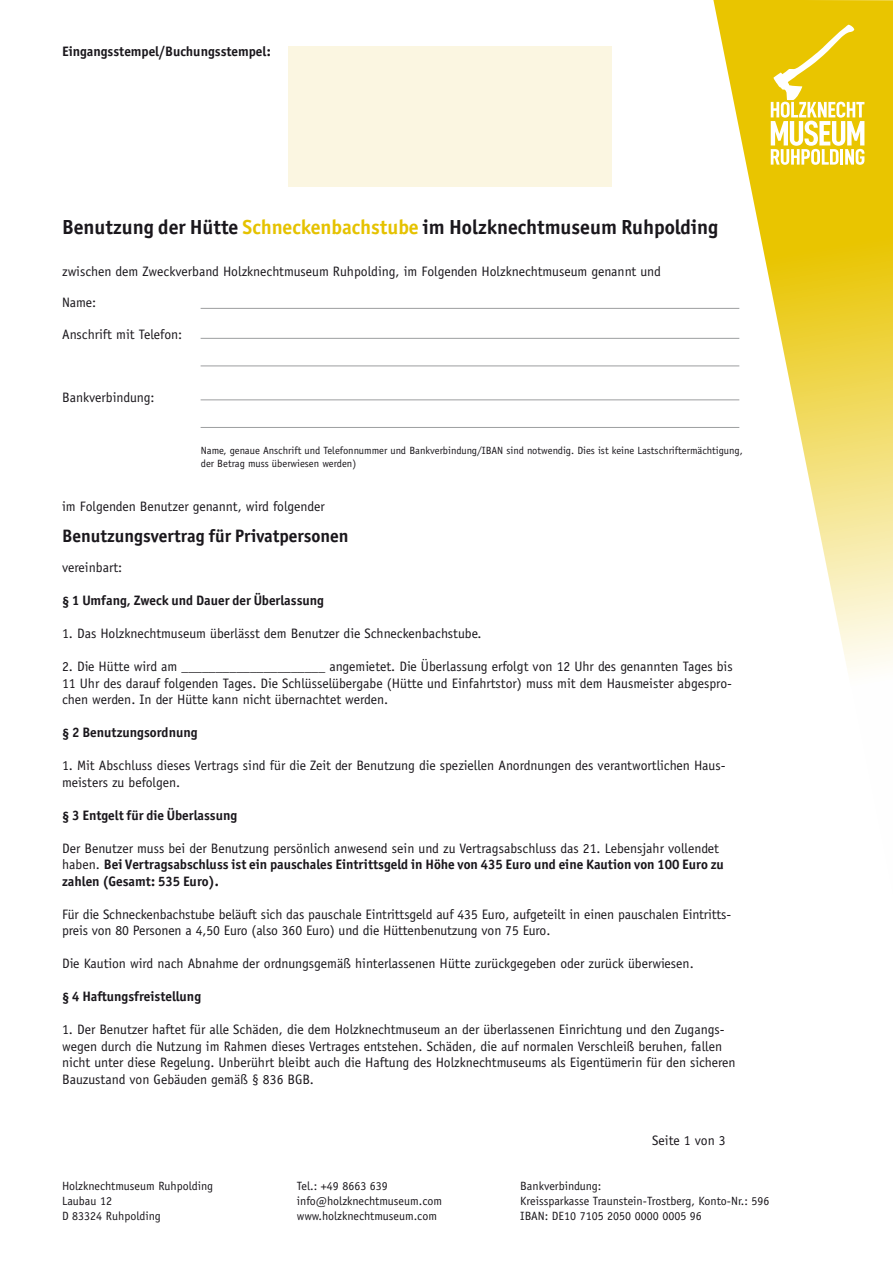
<style>
.page{position:relative;width:893px;height:1263px;background:#fff}
.page>*{position:absolute;margin:0;border:0;box-sizing:border-box;transform-origin:0 0}
.t1{font:700 20.4px "Officina Sans ITC Pro";color:#1a171c}
.t2{font:700 18px "Officina Sans ITC Pro";color:#1a171c}
.t3{font:13.65px/16.5px "Officina Sans";color:#1a171c}
.t4{font:700 13.65px/16.5px "Officina Sans ITC Pro";color:#1a171c}
.t5{font:12px/15px "Officina Sans";color:#1a171c}
.t6{font:10.5px/12.6px "Officina Sans";color:#1a171c}
.s1{color:#e5c200}
.s2{font-family:"Officina Sans";font-weight:400}
</style>
<div class="page">
<svg style="left:713px;top:0;width:180px;height:673px"></svg>
<svg style="left:771px;top:25px;width:93px;height:140px"></svg>
<hr style="left:201px;top:308px;width:538px;height:1px;background:#9c9e9f">
<hr style="left:201px;top:338px;width:538px;height:1px;background:#9c9e9f">
<hr style="left:201px;top:365px;width:538px;height:1px;background:#9c9e9f">
<hr style="left:201px;top:399px;width:538px;height:1px;background:#9c9e9f">
<hr style="left:201px;top:427px;width:538px;height:1px;background:#9c9e9f">
<div style="left:289px;top:46px;width:323px;height:141px;background:#fbf6e1"></div>
<p class="t4" style="left:62px;top:43px;width:210px">Eingangsstempel/Buchungsstempel:</p>
<h1 class="t1" style="left:62px;top:214px;width:658px">Benutzung der Hütte <span class="s1">Schneckenbachstube</span> im Holzknechtmuseum Ruhpolding</h1>
<p class="t3" style="left:62px;top:263px;width:600px">zwischen dem Zweckverband Holzknechtmuseum Ruhpolding, im Folgenden Holzknechtmuseum genannt und</p>
<p class="t3" style="left:62px;top:294px;width:35px">Name:</p>
<p class="t3" style="left:62px;top:326px;width:122px">Anschrift mit Telefon:</p>
<p class="t3" style="left:62px;top:389px;width:94px">Bankverbindung:</p>
<p class="t6" style="left:201px;top:444px;width:543px">Name, genaue Anschrift und Telefonnummer und Bankverbindung/IBAN sind notwendig. Dies ist keine Lastschriftermächtigung, der Betrag muss überwiesen werden)</p>
<p class="t3" style="left:62px;top:498px;width:264px">im Folgenden Benutzer genannt, wird folgender</p>
<h2 class="t2" style="left:62px;top:525px;width:288px">Benutzungsvertrag für Privatpersonen</h2>
<p class="t3" style="left:62px;top:559px;width:62px">vereinbart:</p>
<p class="t4" style="left:62px;top:592px;width:263px">§ 1 Umfang, Zweck und Dauer der Überlassung</p>
<p class="t3" style="left:62px;top:625px;width:421px">1. Das Holzknechtmuseum überlässt dem Benutzer die Schneckenbachstube.</p>
<p class="t3" style="left:62px;top:658px;width:672px;text-align:justify">2. Die Hütte wird am _____________________ angemietet. Die Überlassung erfolgt von 12 Uhr des genannten Tages bis 11 Uhr des darauf folgenden Tages. Die Schlüsselübergabe (Hütte und Einfahrtstor) muss mit dem Hausmeister abgespro&shy;chen werden. In der Hütte kann nicht übernachtet werden.</p>
<p class="t4" style="left:62px;top:724px;width:137px">§ 2 Benutzungsordnung</p>
<p class="t3" style="left:62px;top:757px;width:665px">1. Mit Abschluss dieses Vertrags sind für die Zeit der Benutzung die speziellen Anordnungen des verantwortlichen Haus&shy;meisters zu befolgen.</p>
<p class="t4" style="left:62px;top:806px;width:177px">§ 3 Entgelt für die Überlassung</p>
<p class="t3" style="left:62px;top:840px;width:658px">Der Benutzer muss bei der Benutzung persönlich anwesend sein und zu Vertragsabschluss das 21. Lebensjahr vollendet</p>
<p class="t4" style="left:62px;top:856px;width:663px"><span class="s2">haben.</span> Bei Vertragsabschluss ist ein pauschales Eintrittsgeld in Höhe von 435 Euro und eine Kaution von 100 Euro zu zahlen (Gesamt: 535 Euro).</p>
<p class="t3" style="left:62px;top:906px;width:671px">Für die Schneckenbachstube beläuft sich das pauschale Eintrittsgeld auf 435 Euro, aufgeteilt in einen pauschalen Eintritts&shy;preis von 80 Personen a 4,50 Euro (also 360 Euro) und die Hüttenbenutzung von 75 Euro.</p>
<p class="t3" style="left:62px;top:955px;width:633px">Die Kaution wird nach Abnahme der ordnungsgemäß hinterlassenen Hütte zurückgegeben oder zurück überwiesen.</p>
<p class="t4" style="left:62px;top:988px;width:141px">§ 4 Haftungsfreistellung</p>
<p class="t3" style="left:62px;top:1021px;width:675px">1. Der Benutzer haftet für alle Schäden, die dem Holzknechtmuseum an der überlassenen Einrichtung und den Zugangs&shy;wegen durch die Nutzung im Rahmen dieses Vertrages entstehen. Schäden, die auf normalen Verschleiß beruhen, fallen nicht unter diese Regelung. Unberührt bleibt auch die Haftung des Holzknechtmuseums als Eigentümerin für den sicheren Bauzustand von Gebäuden gemäß § 836 BGB.</p>
<p class="t3" style="left:652px;top:1132px;width:75px">Seite 1 von 3</p>
<p class="t5" style="left:62px;top:1178px;width:153px">Holzknechtmuseum Ruhpolding<br>Laubau 12<br>D 83324 Ruhpolding</p>
<p class="t5" style="left:297px;top:1178px;width:147px">Tel.: +49 8663 639 info@holzknechtmuseum.com www.holzknechtmuseum.com</p>
<p class="t5" style="left:520px;top:1178px;width:251px">Bankverbindung:<br>Kreissparkasse Traunstein-Trostberg, Konto-Nr.: 596<br>IBAN: DE10 7105 2050 0000 0005 96</p>
</div>
